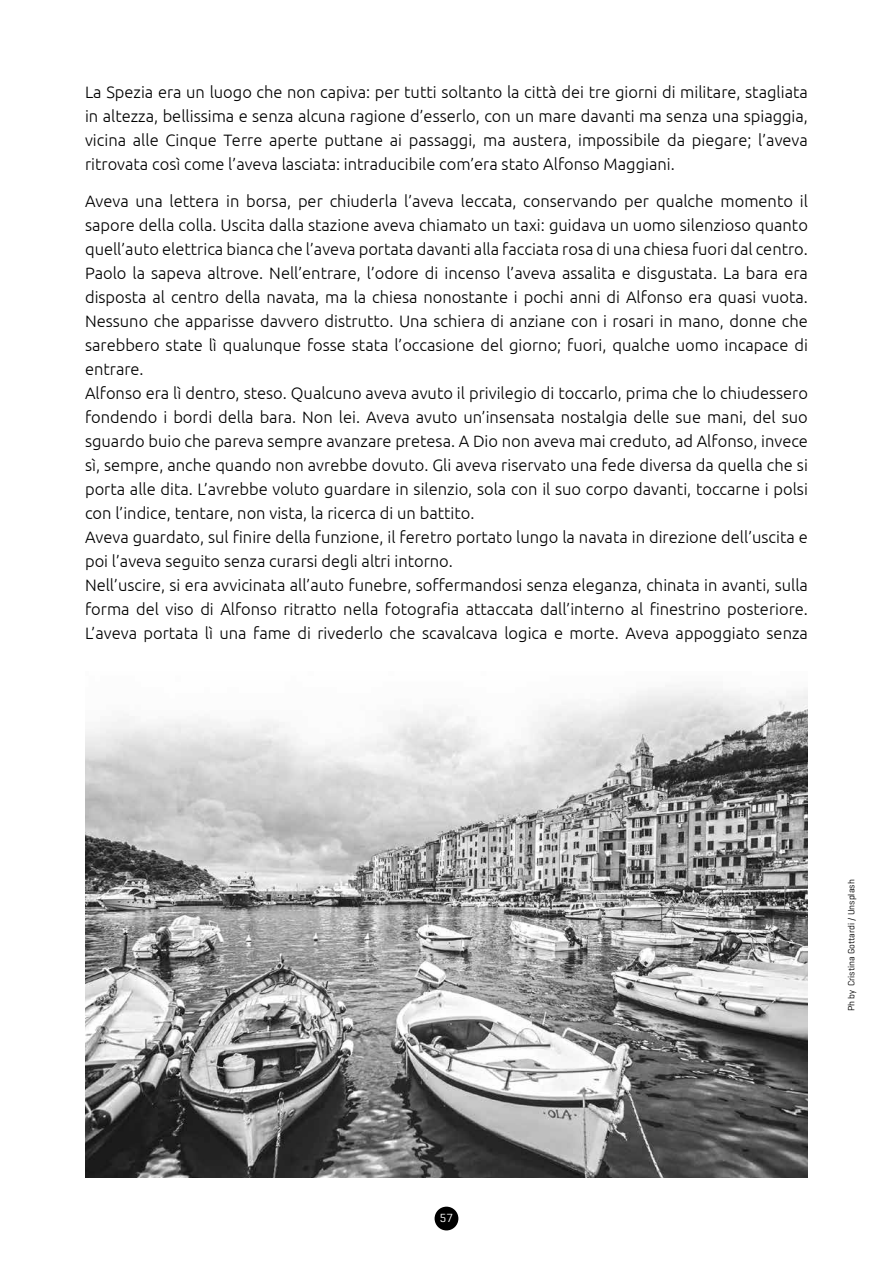
<style>
.page{position:relative;width:893px;height:1263px;background:#fff}
.page>*{position:absolute;margin:0;border:0;box-sizing:border-box;transform-origin:0 0}
.t1{font:300 16.5px/24px "Ubuntu";color:#000;text-align:justify}
.t2{font:12px "Geogrotesque";color:#fff}
.t3{font:9.3px "Geogrotesque";color:#000}
</style>
<div class="page">
<div style="left:435px;top:1206px;width:23px;height:24px;background:#000;border-radius:50%"></div>
<img style="left:85px;top:688px;width:723px;height:490px">
<p class="t1" style="left:85px;top:80px;width:724px">La Spezia era un luogo che non capiva: per tutti soltanto la città dei tre giorni di militare, stagliata in altezza, bellissima e senza alcuna ragione d’esserlo, con un mare davanti ma senza una spiaggia, vicina alle Cinque Terre aperte puttane ai passaggi, ma austera, impossibile da piegare; l’aveva ritrovata così come l’aveva lasciata: intraducibile com’era stato Alfonso Maggiani.</p>
<p class="t1" style="left:85px;top:188px;width:724px;text-align:left">Aveva una lettera in borsa, per chiuderla l’aveva leccata, conservando per qualche momento il sapore della colla. Uscita dalla stazione aveva chiamato un taxi: guidava un uomo silenzioso quanto quell’auto elettrica bianca che l’aveva portata davanti alla facciata rosa di una chiesa fuori dal centro.<br>Paolo la sapeva altrove. Nell’entrare, l’odore di incenso l’aveva assalita e disgustata. La bara era disposta al centro della navata, ma la chiesa nonostante i pochi anni di Alfonso era quasi vuota.<br>Nessuno che apparisse davvero distrutto. Una schiera di anziane con i rosari in mano, donne che sarebbero state lì qualunque fosse stata l’occasione del giorno; fuori, qualche uomo incapace di entrare.<br>Alfonso era lì dentro, steso. Qualcuno aveva avuto il privilegio di toccarlo, prima che lo chiudessero fondendo i bordi della bara. Non lei. Aveva avuto un’insensata nostalgia delle sue mani, del suo sguardo buio che pareva sempre avanzare pretesa. A Dio non aveva mai creduto, ad Alfonso, invece sì, sempre, anche quando non avrebbe dovuto. Gli aveva riservato una fede diversa da quella che si porta alle dita. L’avrebbe voluto guardare in silenzio, sola con il suo corpo davanti, toccarne i polsi con l’indice, tentare, non vista, la ricerca di un battito.<br>Aveva guardato, sul finire della funzione, il feretro portato lungo la navata in direzione dell’uscita e poi l’aveva seguito senza curarsi degli altri intorno.<br>Nell’uscire, si era avvicinata all’auto funebre, soffermandosi senza eleganza, chinata in avanti, sulla forma del viso di Alfonso ritratto nella fotografia attaccata dall’interno al finestrino posteriore.<br>L’aveva portata lì una fame di rivederlo che scavalcava logica e morte. Aveva appoggiato senza</p>
<p class="t2" style="left:440px;top:1211px;width:15px">57</p>
<p class="t3" style="left:846px;top:1011px;width:133px;rotate:-90deg">Ph by Cristina Gottardi / Unsplash</p>
</div>
